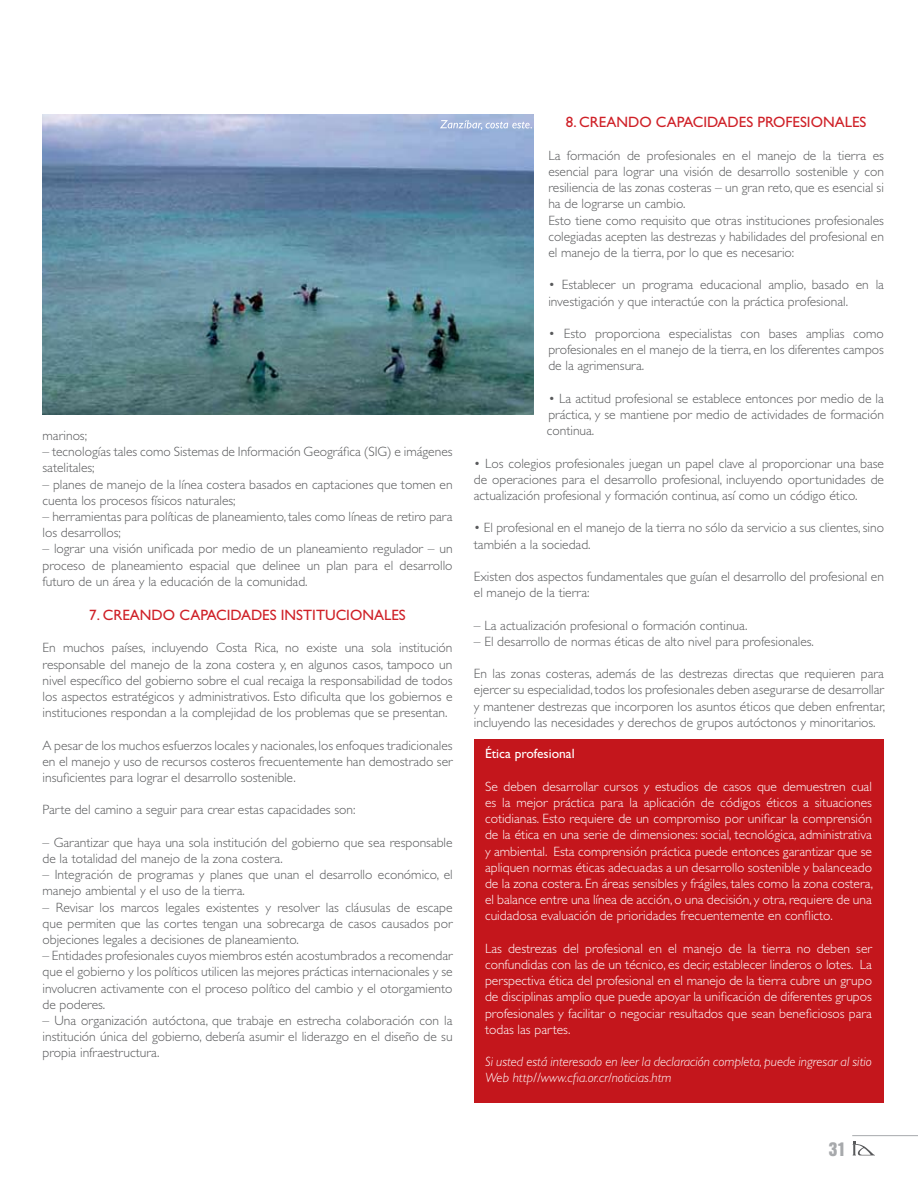
<style>
.page{position:relative;width:918px;height:1188px;background:#fff}
.page>*{position:absolute;margin:0;border:0;box-sizing:border-box;transform-origin:0 0}
.t1{font:17.25px "Helvetica Inserat Cyr Upright";color:#a7a9ac}
.t2{font:15px "Gill Sans";color:#cf2027}
.t3{font:300 13.5px/16.2px "Gill Sans";color:#58595b;text-align:justify}
.t4{font:300 13.5px/16.2px "Gill Sans";color:#fff;text-align:justify}
.t5{font:italic 300 13.5px/16.2px "Gill Sans";color:#fff}
.t6{font:13.5px "Gill Sans";color:#fff}
</style>
<div class="page">
<hr style="left:852px;top:1135px;width:66px;height:1px;background:#a7a9ac">
<svg style="left:853px;top:1142px;width:22px;height:13px"></svg>
<div style="left:474px;top:739px;width:410px;height:364px;background:#c4161c"></div>
<img style="left:43px;top:115px;width:491px;height:300px">
<svg style="left:440px;top:120px;width:92px;height:10px"></svg>
<p class="t3" style="left:43px;top:427px;width:46px">marinos;</p>
<p class="t3" style="left:43px;top:444px;width:412px">– tecnologías tales como Sistemas de Información Geográfica (SIG) e imágenes satelitales;</p>
<p class="t3" style="left:43px;top:476px;width:412px">– planes de manejo de la línea costera basados en captaciones que tomen en cuenta los procesos físicos naturales;</p>
<p class="t3" style="left:43px;top:508px;width:412px">– herramientas para políticas de planeamiento, tales como líneas de retiro para los desarrollos;</p>
<p class="t3" style="left:43px;top:541px;width:412px">– lograr una visión unificada por medio de un planeamiento regulador – un proceso de planeamiento espacial que delinee un plan para el desarrollo futuro de un área y la educación de la comunidad.</p>
<p class="t2" style="left:89px;top:606px;width:318px">7. CREANDO CAPACIDADES INSTITUCIONALES</p>
<p class="t3" style="left:43px;top:640px;width:412px">En muchos países, incluyendo Costa Rica, no existe una sola institución responsable del manejo de la zona costera y, en algunos casos, tampoco un nivel específico del gobierno sobre el cual recaiga la responsabilidad de todos los aspectos estratégicos y administrativos. Esto dificulta que los gobiernos e instituciones respondan a la complejidad de los problemas que se presentan.</p>
<p class="t3" style="left:43px;top:737px;width:412px">A pesar de los muchos esfuerzos locales y nacionales, los enfoques tradicionales en el manejo y uso de recursos costeros frecuentemente han demostrado ser insuficientes para lograr el desarrollo sostenible.</p>
<p class="t3" style="left:43px;top:802px;width:314px">Parte del camino a seguir para crear estas capacidades son:</p>
<p class="t3" style="left:43px;top:834px;width:412px">– Garantizar que haya una sola institución del gobierno que sea responsable de la totalidad del manejo de la zona costera.</p>
<p class="t3" style="left:43px;top:867px;width:412px">– Integración de programas y planes que unan el desarrollo económico, el manejo ambiental y el uso de la tierra.</p>
<p class="t3" style="left:43px;top:899px;width:412px">– Revisar los marcos legales existentes y resolver las cláusulas de escape que permiten que las cortes tengan una sobrecarga de casos causados por objeciones legales a decisiones de planeamiento.</p>
<p class="t3" style="left:43px;top:948px;width:412px">– Entidades profesionales cuyos miembros estén acostumbrados a recomendar que el gobierno y los políticos utilicen las mejores prácticas internacionales y se involucren activamente con el proceso político del cambio y el otorgamiento de poderes.</p>
<p class="t3" style="left:43px;top:1012px;width:412px">– Una organización autóctona, que trabaje en estrecha colaboración con la institución única del gobierno, debería asumir el liderazgo en el diseño de su propia infraestructura.</p>
<p class="t2" style="left:566px;top:114px;width:302px">8. CREANDO CAPACIDADES PROFESIONALES</p>
<p class="t3" style="left:548px;top:147px;width:337px;text-align:left">La formación de profesionales en el manejo de la tierra es esencial para lograr una visión de desarrollo sostenible y con resiliencia de las zonas costeras – un gran reto, que es esencial si ha de lograrse un cambio.<br>Esto tiene como requisito que otras instituciones profesionales colegiadas acepten las destrezas y habilidades del profesional en el manejo de la tierra, por lo que es necesario:</p>
<p class="t3" style="left:548px;top:277px;width:337px">• Establecer un programa educacional amplio, basado en la investigación y que interactúe con la práctica profesional.</p>
<p class="t3" style="left:548px;top:326px;width:337px">• Esto proporciona especialistas con bases amplias como profesionales en el manejo de la tierra, en los diferentes campos de la agrimensura.</p>
<p class="t3" style="left:547px;top:390px;width:339px">• La actitud profesional se establece entonces por medio de la práctica, y se mantiene por medio de actividades de formación continua.</p>
<p class="t3" style="left:474px;top:455px;width:412px">• Los colegios profesionales juegan un papel clave al proporcionar una base de operaciones para el desarrollo profesional, incluyendo oportunidades de actualización profesional y formación continua, así como un código ético.</p>
<p class="t3" style="left:474px;top:520px;width:412px">• El profesional en el manejo de la tierra no sólo da servicio a sus clientes, sino también a la sociedad.</p>
<p class="t3" style="left:474px;top:569px;width:412px">Existen dos aspectos fundamentales que guían el desarrollo del profesional en el manejo de la tierra:</p>
<p class="t3" style="left:474px;top:617px;width:275px">– La actualización profesional o formación continua.</p>
<p class="t3" style="left:474px;top:633px;width:342px">– El desarrollo de normas éticas de alto nivel para profesionales.</p>
<p class="t3" style="left:474px;top:666px;width:413px">En las zonas costeras, además de las destrezas directas que requieren para ejercer su especialidad, todos los profesionales deben asegurarse de desarrollar y mantener destrezas que incorporen los asuntos éticos que deben enfrentar, incluyendo las necesidades y derechos de grupos autóctonos y minoritarios.</p>
<p class="t6" style="left:485px;top:746px;width:91px">Ética profesional</p>
<p class="t4" style="left:485px;top:778px;width:390px">Se deben desarrollar cursos y estudios de casos que demuestren cual es la mejor práctica para la aplicación de códigos éticos a situaciones cotidianas. Esto requiere de un compromiso por unificar la comprensión de la ética en una serie de dimensiones: social, tecnológica, administrativa y ambiental. Esta comprensión práctica puede entonces garantizar que se apliquen normas éticas adecuadas a un desarrollo sostenible y balanceado de la zona costera. En áreas sensibles y frágiles, tales como la zona costera, el balance entre una línea de acción, o una decisión, y otra, requiere de una cuidadosa evaluación de prioridades frecuentemente en conflicto.</p>
<p class="t4" style="left:485px;top:940px;width:388px">Las destrezas del profesional en el manejo de la tierra no deben ser confundidas con las de un técnico, es decir, establecer linderos o lotes. La perspectiva ética del profesional en el manejo de la tierra cubre un grupo de disciplinas amplio que puede apoyar la unificación de diferentes grupos profesionales y facilitar o negociar resultados que sean beneficiosos para todas las partes.</p>
<p class="t5" style="left:485px;top:1054px;width:388px">Si usted está interesado en leer la declaración completa, puede ingresar al sitio<br>Web http//www.cfia.or.cr/noticias.htm</p>
<p class="t1" style="left:829px;top:1139px;width:19px">31</p>
</div>
